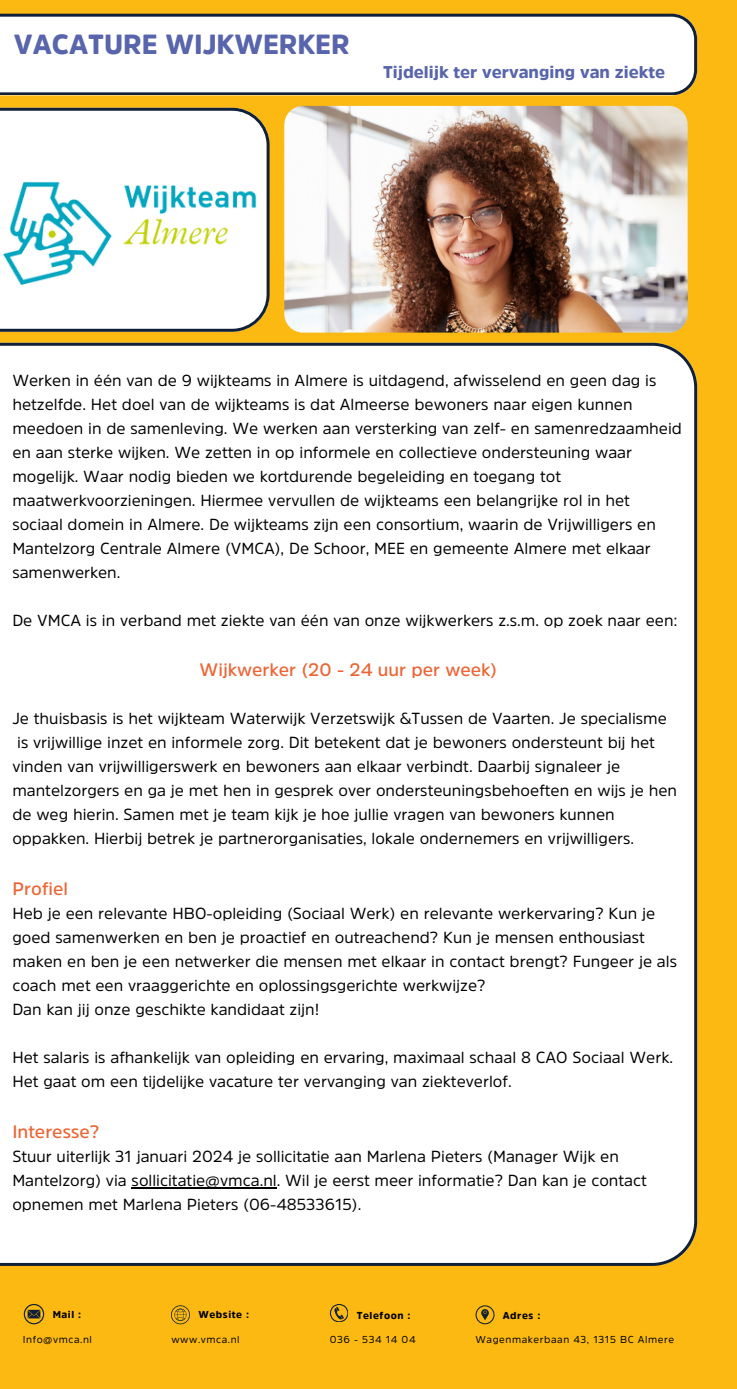
<style>
.page{position:relative;width:737px;height:1389px;background:#fff}
.page>*{position:absolute;margin:0;border:0;box-sizing:border-box;transform-origin:0 0}
.t1{font:900 27.6px "Amsi Pro";color:#5864ac}
.t2{font:600 18px "Amsi Pro";color:#ec6535}
.t3{font:900 17px "Amsi Pro";color:#5864ac}
.t4{font:16px/24px "Amsi Pro";color:#000}
.t5{font:10px "Amsi Pro";letter-spacing:.055em;color:#000}
.t6{font:900 10px "Amsi Pro";letter-spacing:.055em;color:#000}
</style>
<div class="page">
<div style="left:0;top:0;width:736px;height:1389px;background:#fbb911"></div>
<div style="left:0;top:343px;width:697px;height:922px;background:#fff"></div>
<svg style="left:24px;top:1304px;width:20px;height:20px"></svg>
<svg style="left:330px;top:1304px;width:18px;height:18px"></svg>
<svg style="left:475px;top:1305px;width:19px;height:19px"></svg>
<svg style="left:171px;top:1305px;width:19px;height:19px"></svg>
<svg style="left:0;top:108px;width:269px;height:223px;background:#f3f3f1"></svg>
<hr style="left:132px;top:1187px;width:145px;height:1px;background:#000">
<svg style="left:0;top:14px;width:697px;height:81px;background:#eeeff0"></svg>
<img style="left:284px;top:106px;width:403px;height:227px;border-radius:19px">
<img style="left:4px;top:181px;width:253px;height:104px">
<h3 class="t1" style="left:14px;top:31px;width:337px">VACATURE WIJKWERKER</h3>
<p class="t3" style="left:383px;top:64px;width:283px">Tijdelijk ter vervanging van ziekte</p>
<h1 class="t4" style="left:12px;top:368px;width:671px">Werken in één van de 9 wijkteams in Almere is uitdagend, afwisselend en geen dag is hetzelfde. Het doel van de wijkteams is dat Almeerse bewoners naar eigen kunnen meedoen in de samenleving. We werken aan versterking van zelf- en samenredzaamheid en aan sterke wijken. We zetten in op informele en collectieve ondersteuning waar mogelijk. Waar nodig bieden we kortdurende begeleiding en toegang tot maatwerkvoorzieningen. Hiermee vervullen de wijkteams een belangrijke rol in het sociaal domein in Almere. De wijkteams zijn een consortium, waarin de Vrijwilligers en Mantelzorg Centrale Almere (VMCA), De Schoor, MEE en gemeente Almere met elkaar samenwerken.</h1>
<h2 class="t4" style="left:12px;top:608px;width:666px">De VMCA is in verband met ziekte van één van onze wijkwerkers z.s.m. op zoek naar een:</h2>
<p class="t2" style="left:200px;top:661px;width:299px">Wijkwerker (20 - 24 uur per week)</p>
<h3 class="t4" style="left:12px;top:707px;width:656px">Je thuisbasis is het wijkteam Waterwijk Verzetswijk &amp;Tussen de Vaarten. Je specialisme</h3>
<h3 class="t4" style="left:17px;top:731px;width:639px">is vrijwillige inzet en informele zorg. Dit betekent dat je bewoners ondersteunt bij het</h3>
<h3 class="t4" style="left:12px;top:755px;width:609px">vinden van vrijwilligerswerk en bewoners aan elkaar verbindt. Daarbij signaleer je</h3>
<h3 class="t4" style="left:12px;top:779px;width:666px">mantelzorgers en ga je met hen in gesprek over ondersteuningsbehoeften en wijs je hen</h3>
<h3 class="t4" style="left:12px;top:803px;width:603px">de weg hierin. Samen met je team kijk je hoe jullie vragen van bewoners kunnen</h3>
<h3 class="t4" style="left:12px;top:827px;width:623px">oppakken. Hierbij betrek je partnerorganisaties, lokale ondernemers en vrijwilligers.</h3>
<h3 class="t2" style="left:12px;top:880px;width:57px">Profiel</h3>
<h3 class="t4" style="left:12px;top:901px;width:666px">Heb je een relevante HBO-opleiding (Sociaal Werk) en relevante werkervaring? Kun je goed samenwerken en ben je proactief en outreachend? Kun je mensen enthousiast maken en ben je een netwerker die mensen met elkaar in contact brengt? Fungeer je als coach met een vraaggerichte en oplossingsgerichte werkwijze?<br>Dan kan jij onze geschikte kandidaat zijn!</h3>
<h2 class="t4" style="left:12px;top:1045px;width:662px">Het salaris is afhankelijk van opleiding en ervaring, maximaal schaal 8 CAO Sociaal Werk.<br>Het gaat om een tijdelijke vacature ter vervanging van ziekteverlof.</h2>
<h3 class="t2" style="left:12px;top:1122px;width:89px">Interesse?</h3>
<h3 class="t4" style="left:12px;top:1144px;width:636px">Stuur uiterlijk 31 januari 2024 je sollicitatie aan Marlena Pieters (Manager Wijk en<br>Mantelzorg) via sollicitatie@vmca.nl. Wil je eerst meer informatie? Dan kan je contact opnemen met Marlena Pieters (06-48533615).</h3>
<p class="t6" style="left:198px;top:1309px;width:52px">Website :</p>
<p class="t5" style="left:171px;top:1334px;width:70px">www.vmca.nl</p>
<h3 class="t6" style="left:53px;top:1310px;width:30px">Mail :</h3>
<p class="t5" style="left:23px;top:1334px;width:71px">Info@vmca.nl</p>
<p class="t5" style="left:330px;top:1334px;width:87px">036 - 534 14 04</p>
<p class="t6" style="left:357px;top:1311px;width:55px">Telefoon :</p>
<p class="t6" style="left:502px;top:1311px;width:39px">Adres :</p>
<p class="t5" style="left:475px;top:1334px;width:200px">Wagenmakerbaan 43, 1315 BC Almere</p>
</div>
